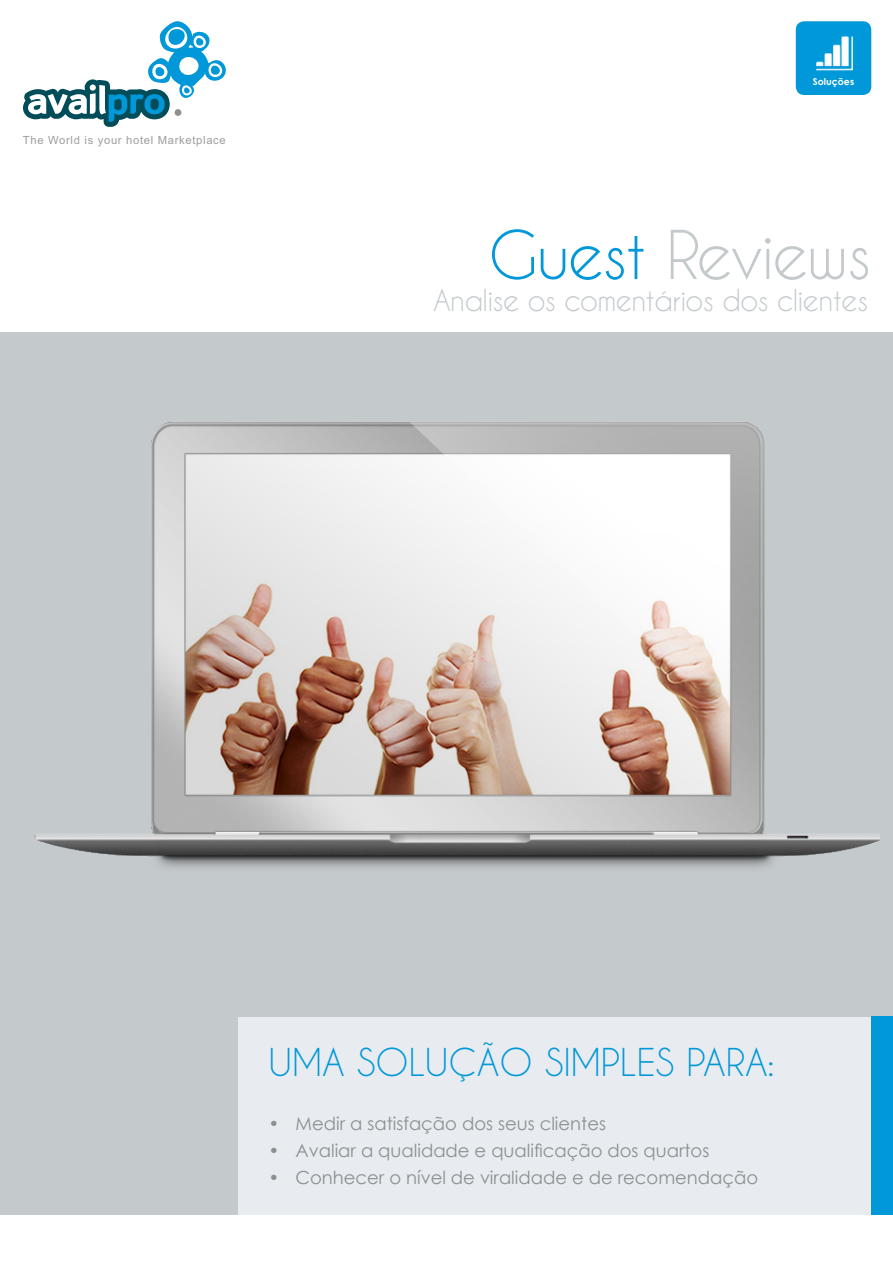
<style>
.page{position:relative;width:893px;height:1263px;background:#fff}
.page>*{position:absolute;margin:0;border:0;box-sizing:border-box;transform-origin:0 0}
.t1{font:63px "Caviar Dreams";letter-spacing:-.03em;color:#c4c9cc}
.t2{font:36px "Caviar Dreams";color:#0098d8}
.t3{font:28.5px "Caviar Dreams";letter-spacing:-.025em;color:#c4c9cc}
.t4{font:18px "Century Gothic";color:#8d9091}
.t5{font:11.25px "Arial";letter-spacing:.06em;color:#9d9d9c}
.t6{font:700 9.45px "Century Gothic";color:#fff}
.s1{color:#0098d8}
</style>
<div class="page">
<div style="left:0;top:332px;width:893px;height:882px;background:#c4c9cc"></div>
<svg style="left:23px;top:21px;width:203px;height:106px"></svg>
<div style="left:239px;top:1017px;width:654px;height:197px;background:#e8ebf0"></div>
<div style="left:871px;top:1016px;width:22px;height:198px;background:#0098d8"></div>
<div style="left:796px;top:21px;width:75px;height:74px;background:#0098d8;border-radius:9px"></div>
<img style="left:816px;top:36px;width:37px;height:35px">
<img style="left:34px;top:422px;width:846px;height:446px">
<p class="t5" style="left:23px;top:132px;width:204px">The World is your hotel Marketplace</p>
<p class="t6" style="left:813px;top:75px;width:43px">Soluções</p>
<h1 class="t1" style="left:488px;top:217px;width:385px"><span class="s1">Guest</span> Reviews</h1>
<h3 class="t3" style="left:433px;top:283px;width:437px">Analise os comentários dos clientes</h3>
<h2 class="t2" style="left:268px;top:1040px;width:508px">UMA SOLUÇÃO SIMPLES PARA:</h2>
<p class="t4" style="left:268px;top:1111px;width:339px">• Medir a satisfação dos seus clientes</p>
<p class="t4" style="left:268px;top:1138px;width:442px">• Avaliar a qualidade e qualificação dos quartos</p>
<p class="t4" style="left:268px;top:1165px;width:491px">• Conhecer o nível de viralidade e de recomendação</p>
</div>
